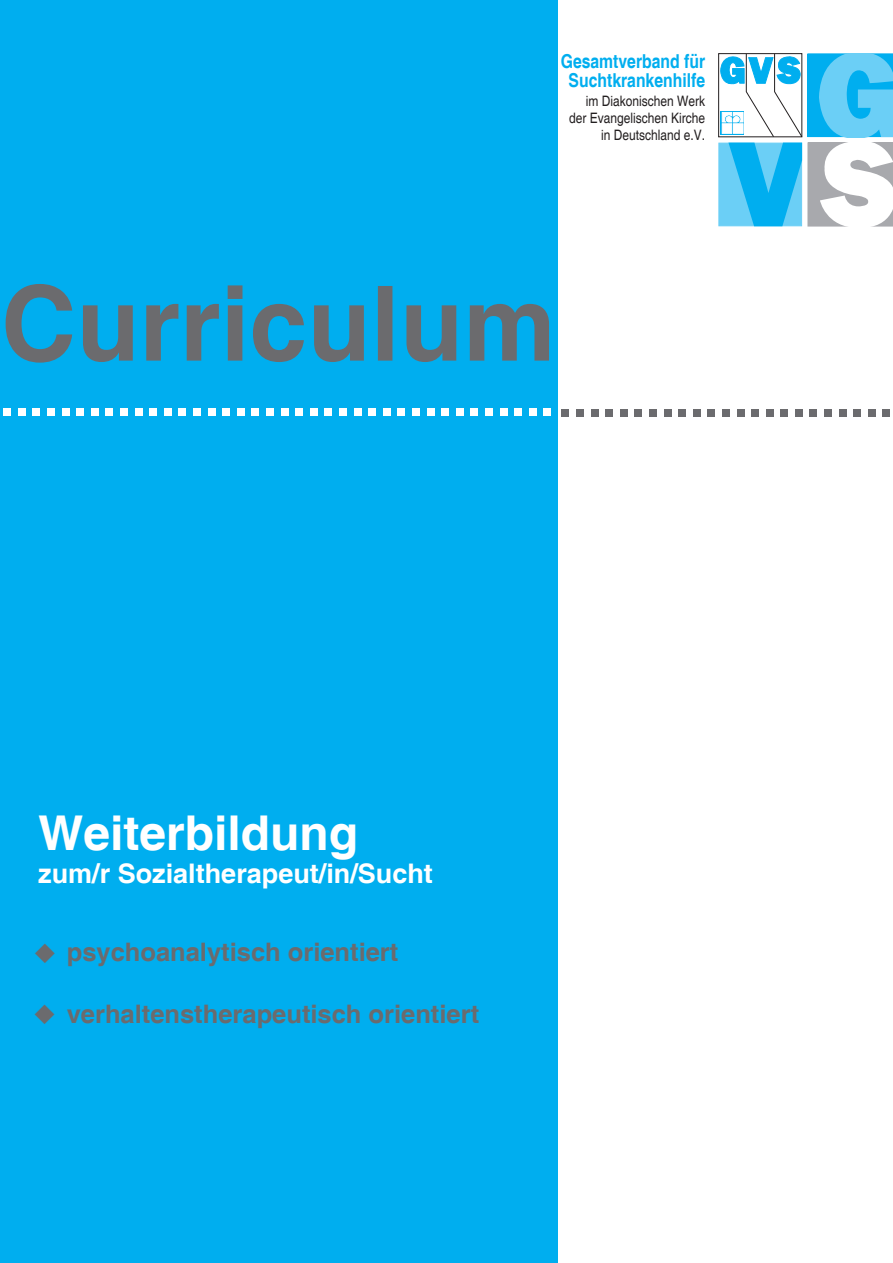
<style>
.page{position:relative;width:893px;height:1263px;background:#fff}
.page>*{position:absolute;margin:0;border:0;box-sizing:border-box;transform-origin:0 0}
.t1{font:700 103.95px "Helvetica";color:#6b6b6e}
.t2{font:700 52.5px "Helvetica";color:#fff}
.t3{font:700 48px "Helvetica";color:#fff}
.t4{font:700 27px "Helvetica";color:#fff}
.t5{font:700 25.5px "Helvetica";color:#6b6b6e}
.t6{font:700 condensed 19.2px/19.5px "Helvetica";color:#00aeef;text-align:center}
.t7{font:14.4px/16.8px "Helvetica";color:#231f20;text-align:right;scale:.83 1}
.s1{color:#6b6b6e}
</style>
<div class="page">
<div style="left:0;top:0;width:557px;height:1263px;background:#00aeef"></div>
<div style="left:718px;top:53px;width:84px;height:84px;border:1px solid #231f20"></div>
<svg style="left:718px;top:143px;width:2px;height:83px"></svg>
<svg style="left:720px;top:53px;width:173px;height:173px"></svg>
<p class="t6" style="left:561px;top:51px;width:146px">Gesamtverband für<br>Suchtkrankenhilfe</p>
<p class="t7" style="left:569px;top:93px;width:165px">im Diakonischen Werk der Evangelischen Kirche in Deutschland e.V.</p>
<h1 class="t1" style="left:1px;top:261px;width:556px">Curriculum</h1>
<h2 class="t2" style="left:0;top:366px;width:895px">......................................<span class="s1">.......................</span></h2>
<h3 class="t3" style="left:38px;top:804px;width:322px">Weiterbildung</h3>
<p class="t4" style="left:38px;top:857px;width:396px">zum/r Sozialtherapeut/in/Sucht</p>
<p class="t5" style="left:33px;top:937px;width:367px">◆ psychoanalytisch orientiert</p>
<p class="t5" style="left:33px;top:998px;width:448px">◆ verhaltenstherapeutisch orientiert</p>
</div>
